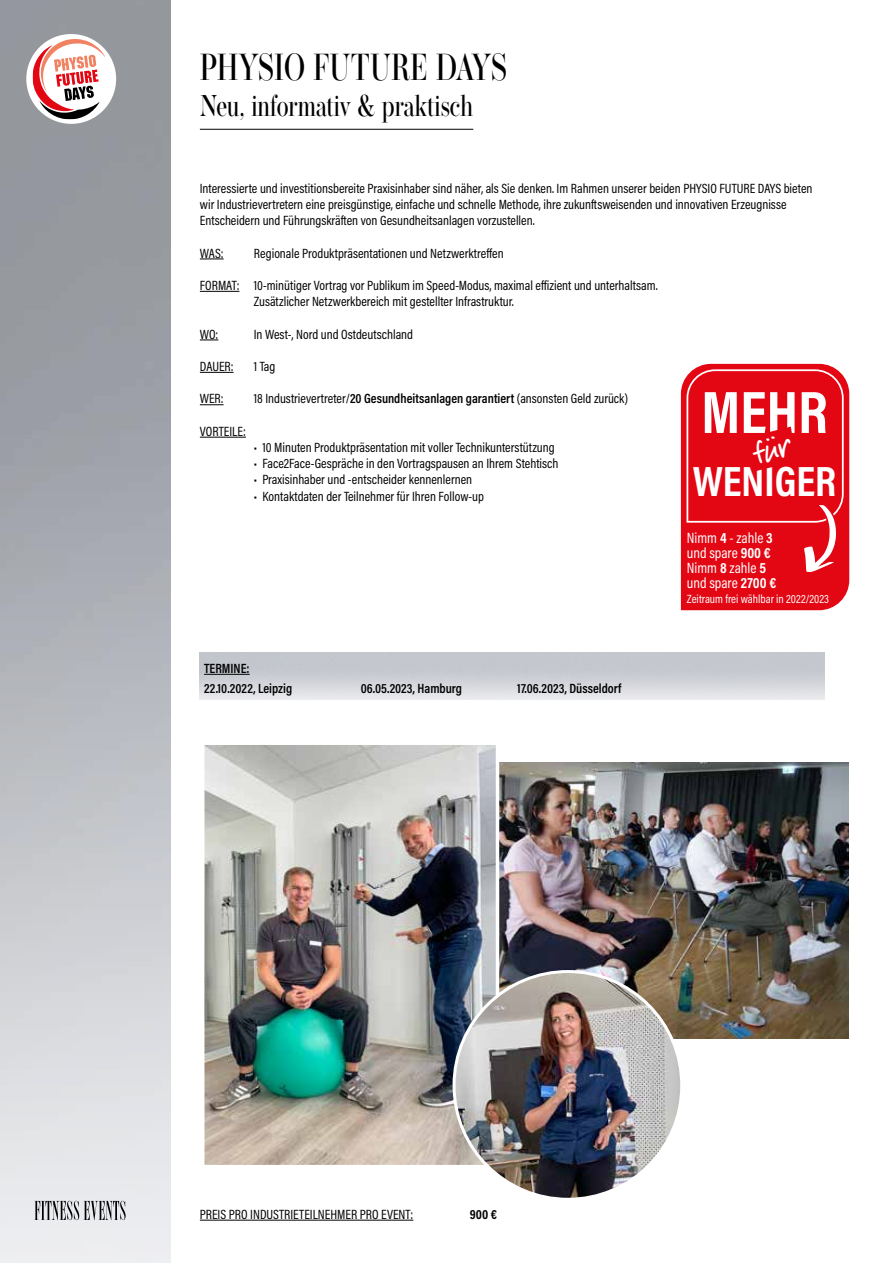
<style>
.page{position:relative;width:893px;height:1263px;background:#fff}
.page>*{position:absolute;margin:0;border:0;box-sizing:border-box;transform-origin:0 0}
.t1{font:700 60.3px "Acumin Pro Cond";color:#fff}
.t2{font:700 42.75px "Acumin Pro Cond";color:#fff}
.t3{font:500 37.5px "Operetta 18";color:#000;scale:.75 1}
.t4{font:500 30px "Operetta 18";color:#000;scale:.75 1}
.t5{font:15px/15px "Acumin Pro Cond";color:#fff}
.t6{font:13.5px/16.2px "Acumin Pro Cond";color:#000}
.t7{font:600 13.5px/20.2px "Acumin Pro Cond";color:#000}
.t8{font:700 13.5px "Acumin Pro Cond";color:#000}
.t9{font:12px "Acumin Pro Cond";color:#fff}
.s1{font-weight:600}
.s2{font-weight:700}
</style>
<div class="page">
<hr style="left:200px;top:129px;width:273px;height:1px;background:#000">
<svg style="left:200px;top:259px;width:24px;height:1px"></svg>
<hr style="left:200px;top:291px;width:39px;height:1px;background:#000">
<svg style="left:200px;top:340px;width:18px;height:1px"></svg>
<hr style="left:200px;top:372px;width:34px;height:1px;background:#000">
<svg style="left:200px;top:404px;width:24px;height:1px"></svg>
<hr style="left:200px;top:437px;width:46px;height:1px;background:#000">
<hr style="left:200px;top:1220px;width:213px;height:1px;background:#000">
<svg style="left:33px;top:39px;width:73px;height:80px"></svg>
<svg style="left:34px;top:1201px;width:92px;height:19px;background:#a2a3a5"></svg>
<hr style="left:204px;top:674px;width:46px;height:1px;background:#000">
<img style="left:499px;top:762px;width:349px;height:276px">
<img style="left:205px;top:745px;width:290px;height:419px">
<div style="left:201px;top:741px;width:298px;height:427px;border:3px solid #fff"></div>
<img style="left:454px;top:971px;width:228px;height:228px;border-radius:114px">
<svg style="left:681px;top:364px;width:168px;height:246px;background:#e4131f"></svg>
<h3 class="t3" style="left:200px;top:45px;width:411px">PHYSIO FUTURE DAYS</h3>
<h3 class="t4" style="left:200px;top:88px;width:366px">Neu, informativ &amp; praktisch</h3>
<p class="t6" style="left:200px;top:180px;width:614px">Interessierte und investitionsbereite Praxisinhaber sind näher, als Sie denken. Im Rahmen unserer beiden PHYSIO FUTURE DAYS bieten wir Industrievertretern eine preisgünstige, einfache und schnelle Methode, ihre zukunftsweisenden und innovativen Erzeugnisse<br>Entscheidern und Führungskräften von Gesundheitsanlagen vorzustellen.</p>
<p class="t6" style="left:200px;top:245px;width:25px">WAS:</p>
<p class="t6" style="left:254px;top:245px;width:251px">Regionale Produktpräsentationen und Netzwerktreffen</p>
<p class="t6" style="left:254px;top:277px;width:405px;text-indent:-54px">FORMAT: 10-minütiger Vortrag vor Publikum im Speed-Modus, maximal effizient und unterhaltsam.<br>Zusätzlicher Netzwerkbereich mit gestellter Infrastruktur.</p>
<p class="t6" style="left:200px;top:326px;width:20px">WO:</p>
<p class="t6" style="left:254px;top:326px;width:161px">In West-, Nord und Ostdeutschland</p>
<p class="t6" style="left:200px;top:358px;width:35px">DAUER:</p>
<p class="t6" style="left:254px;top:358px;width:23px">1 Tag</p>
<p class="t6" style="left:200px;top:390px;width:25px">WER:</p>
<p class="t6" style="left:254px;top:390px;width:376px">18 Industrievertreter/<span class="s1">20 Gesundheitsanlagen garantiert</span> (ansonsten Geld zurück)</p>
<p class="t6" style="left:200px;top:423px;width:48px">VORTEILE:</p>
<p class="t6" style="left:254px;top:439px;width:302px">• 10 Minuten Produktpräsentation mit voller Technikunterstützung</p>
<p class="t6" style="left:254px;top:455px;width:306px">• Face2Face-Gespräche in den Vortragspausen an Ihrem Stehtisch</p>
<p class="t6" style="left:254px;top:471px;width:220px">• Praxisinhaber und -entscheider kennenlernen</p>
<p class="t6" style="left:254px;top:488px;width:232px">• Kontaktdaten der Teilnehmer für Ihren Follow-up</p>
<h1 class="t1" style="left:701px;top:372px;width:128px">MEHR</h1>
<h2 class="t2" style="left:693px;top:453px;width:145px">WENIGER</h2>
<p class="t7" style="left:204px;top:658px;width:90px">TERMINE:<br>22.10.2022, Leipzig</p>
<p class="t7" style="left:361px;top:678px;width:103px">06.05.2023, Hamburg</p>
<p class="t7" style="left:517px;top:678px;width:106px">17.06.2023, Düsseldorf</p>
<p class="t5" style="left:687px;top:530px;width:91px">Nimm <span class="s2">4</span> - zahle <span class="s2">3 </span>und spare <span class="s2">900 €<br></span>Nimm <span class="s2">8</span> zahle <span class="s2">5 </span>und spare <span class="s2">2700 €</span></p>
<p class="t9" style="left:687px;top:591px;width:144px">Zeitraum frei wählbar in 2022/2023</p>
<p class="t6" style="left:200px;top:1206px;width:215px">PREIS PRO INDUSTRIETEILNEHMER PRO EVENT:</p>
<p class="t8" style="left:470px;top:1205px;width:29px">900 €</p>
</div>
